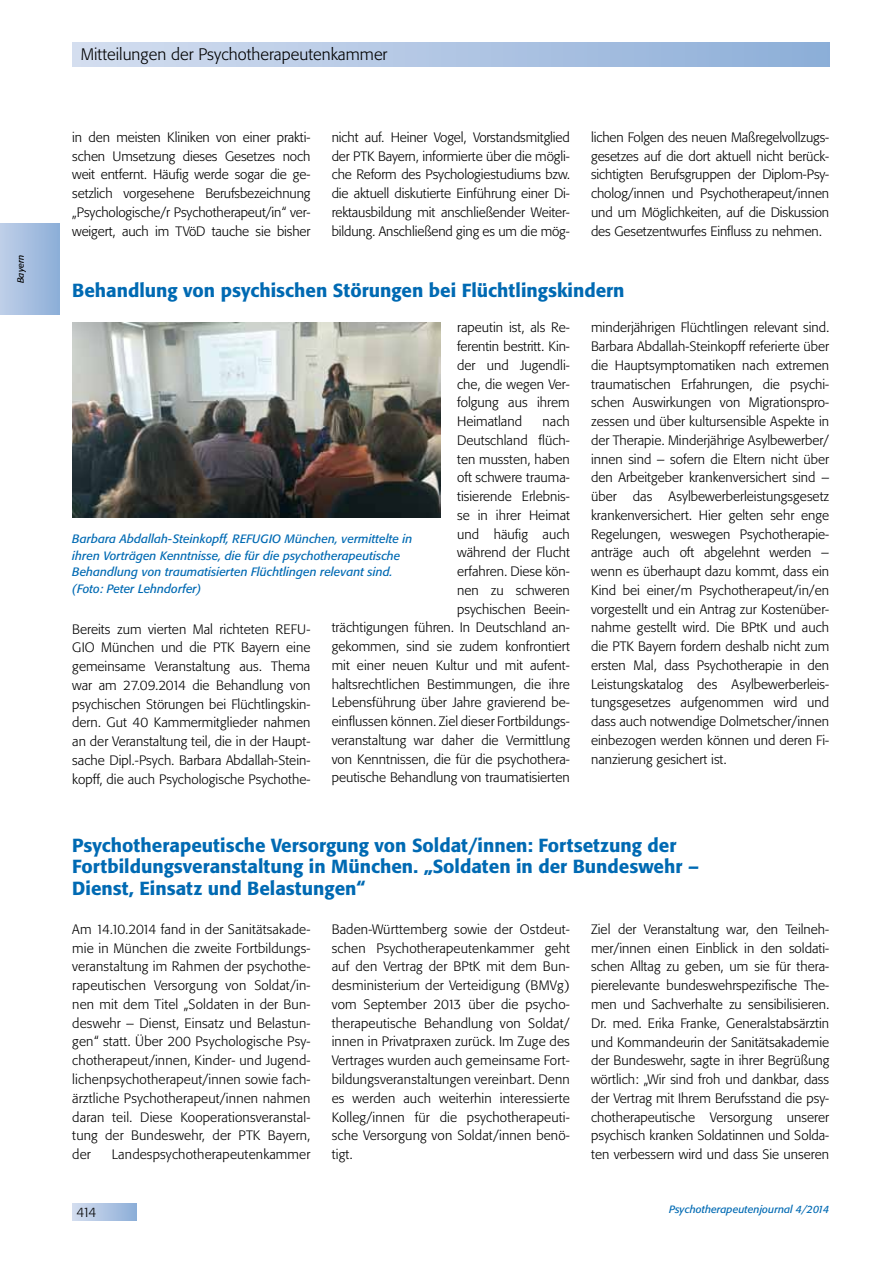
<style>
.page{position:relative;width:893px;height:1263px;background:#fff}
.page>*{position:absolute;margin:0;border:0;box-sizing:border-box;transform-origin:0 0}
.t1{font:500 18.75px/21.8px "Tn T Form BSK";color:#006ab3}
.t2{font:300 16.5px "Tn T Form BSK";color:#000}
.t3{font:300 13.5px/18.8px "Tn T Form BSK";color:#000;text-align:justify}
.t4{font:italic 12px/16.5px "Tn T Form BSK";color:#006ab3}
.t5{font:italic 10.5px "Tn T Form BSK";color:#006ab3}
.t6{font:italic 9px "Tn T Form BSK";color:#000}
</style>
<div class="page">
<div style="left:72px;top:43px;width:757px;height:24px;background:linear-gradient(to right,#d5def0,#8daed8)"></div>
<div style="left:72px;top:1203px;width:64px;height:17px;background:linear-gradient(to right,#d5def0,#8fafd8)"></div>
<div style="left:0;top:224px;width:60px;height:90px;background:linear-gradient(to right,#bfcfe8,#8dafd8)"></div>
<img style="left:72px;top:322px;width:368px;height:195px">
<p class="t6" style="left:15px;top:283px;width:30px;rotate:-90deg">Bayern</p>
<p class="t2" style="left:81px;top:44px;width:308px">Mitteilungen der Psychotherapeutenkammer</p>
<p class="t3" style="left:72px;top:128px;width:240px">in den meisten Kliniken von einer prakti&shy;schen Umsetzung dieses Gesetzes noch weit entfernt. Häufig werde sogar die ge&shy;setzlich vorgesehene Berufsbezeichnung „Psychologische/r Psychotherapeut/in“ ver&shy;weigert, auch im TVöD tauche sie bisher</p>
<p class="t3" style="left:332px;top:128px;width:240px">nicht auf. Heiner Vogel, Vorstandsmitglied der PTK Bayern, informierte über die mögli&shy;che Reform des Psychologiestudiums bzw. die aktuell diskutierte Einführung einer Di&shy;rektausbildung mit anschließender Weiter&shy;bildung. Anschließend ging es um die mög-</p>
<p class="t3" style="left:591px;top:128px;width:240px">lichen Folgen des neuen Maßregelvollzugs&shy;gesetzes auf die dort aktuell nicht berück&shy;sichtigten Berufsgruppen der Diplom-Psy&shy;cholog/innen und Psychotherapeut/innen und um Möglichkeiten, auf die Diskussion des Gesetzentwurfes Einfluss zu nehmen.</p>
<h1 class="t1" style="left:72px;top:279px;width:554px">Behandlung von psychischen Störungen bei Flüchtlingskindern</h1>
<p class="t3" style="left:457px;top:318px;width:114px">rapeutin ist, als Re&shy;ferentin bestritt. Kin&shy;der und Jugendli&shy;che, die wegen Ver&shy;folgung aus ihrem Heimatland</p>
<p class="t3" style="left:332px;top:412px;width:240px;text-align:right">nach<br>Deutschland flüch-<br>ten mussten, haben<br>oft schwere trauma-<br>tisierende Erlebnis-<br>se in ihrer Heimat<br>und häufig auch<br>während der Flucht<br>erfahren. Diese kön-<br>nen zu schweren<br>psychischen Beein-<br>trächtigungen führen. In Deutschland an&shy;gekommen, sind sie zudem konfrontiert mit einer neuen Kultur und mit aufent&shy;haltsrechtlichen Bestimmungen, die ihre<br>Lebensführung über Jahre gravierend be&shy;einflussen können. Ziel dieser Fortbildungs&shy;veranstaltung war daher die Vermittlung von Kenntnissen, die für die psychothera&shy;peutische Behandlung von traumatisierten</p>
<p class="t4" style="left:72px;top:531px;width:342px">Barbara Abdallah-Steinkopff, REFUGIO München, vermittelte in ihren Vorträgen Kenntnisse, die für die psychotherapeutische Behandlung von traumatisierten Flüchtlingen relevant sind. (Foto: Peter Lehndorfer)</p>
<p class="t3" style="left:72px;top:620px;width:240px">Bereits zum vierten Mal richteten REFU-GIO München und die PTK Bayern eine gemeinsame Veranstaltung aus. Thema war am 27.09.2014 die Behandlung von psychischen Störungen bei Flüchtlingskin&shy;dern. Gut 40 Kammermitglieder nahmen an der Veranstaltung teil, die in der Haupt&shy;sache Dipl.-Psych. Barbara Abdallah-Stein&shy;kopff, die auch Psychologische Psychothe-</p>
<p class="t3" style="left:591px;top:318px;width:240px">minderjährigen Flüchtlingen relevant sind.<br>Barbara Abdallah-Steinkopff referierte über die Hauptsymptomatiken nach extremen traumatischen Erfahrungen, die psychi&shy;schen Auswirkungen von Migrationspro&shy;zessen und über kultursensible Aspekte in der Therapie. Minderjährige Asylbewerber/ innen sind – sofern die Eltern nicht über den Arbeitgeber krankenversichert sind – über das Asylbewerberleistungsgesetz krankenversichert. Hier gelten sehr enge Regelungen, weswegen Psychotherapie&shy;anträge auch oft abgelehnt werden – wenn es überhaupt dazu kommt, dass ein Kind bei einer/m Psychotherapeut/in/en vorgestellt und ein Antrag zur Kostenüber&shy;nahme gestellt wird. Die BPtK und auch die PTK Bayern fordern deshalb nicht zum ersten Mal, dass Psychotherapie in den Leistungskatalog des Asylbewerberleis&shy;tungsgesetzes aufgenommen wird und dass auch notwendige Dolmetscher/innen einbezogen werden können und deren Fi&shy;nanzierung gesichert ist.</p>
<h1 class="t1" style="left:72px;top:834px;width:628px">Psychotherapeutische Versorgung von Soldat/innen: Fortsetzung der<br>Fortbildungsveranstaltung in München. „Soldaten in der Bundeswehr –<br>Dienst, Einsatz und Belastungen“</h1>
<p class="t3" style="left:72px;top:920px;width:240px">Am 14.10.2014 fand in der Sanitätsakade&shy;mie in München die zweite Fortbildungs&shy;veranstaltung im Rahmen der psychothe&shy;rapeutischen Versorgung von Soldat/in&shy;nen mit dem Titel „Soldaten in der Bun&shy;deswehr – Dienst, Einsatz und Belastun&shy;gen“ statt. Über 200 Psychologische Psy&shy;chotherapeut/innen, Kinder- und Jugend&shy;lichenpsychotherapeut/innen sowie fach&shy;ärztliche Psychotherapeut/innen nahmen daran teil. Diese Kooperationsveranstal&shy;tung der Bundeswehr, der PTK Bayern, der</p>
<p class="t3" style="left:332px;top:920px;width:240px">Baden-Württemberg sowie der Ostdeut&shy;schen Psychotherapeutenkammer geht auf den Vertrag der BPtK mit dem Bun&shy;desministerium der Verteidigung (BMVg) vom September 2013 über die psycho&shy;therapeutische Behandlung von Soldat/ innen in Privatpraxen zurück. Im Zuge des Vertrages wurden auch gemeinsame Fort&shy;bildungsveranstaltungen vereinbart. Denn es werden auch weiterhin interessierte Kolleg/innen für die psychotherapeuti&shy;sche Versorgung von Soldat/innen benö&shy;tigt.</p>
<p class="t3" style="left:591px;top:920px;width:240px">Ziel der Veranstaltung war, den Teilneh&shy;mer/innen einen Einblick in den soldati&shy;schen Alltag zu geben, um sie für thera&shy;pierelevante bundeswehrspezifische The&shy;men und Sachverhalte zu sensibilisieren.<br>Dr. med. Erika Franke, Generalstabsärztin und Kommandeurin der Sanitätsakademie der Bundeswehr, sagte in ihrer Begrüßung wörtlich: „Wir sind froh und dankbar, dass der Vertrag mit Ihrem Berufsstand die psy&shy;chotherapeutische Versorgung unserer psychisch kranken Soldatinnen und Solda&shy;ten verbessern wird und dass Sie unseren</p>
<p class="t3" style="left:112px;top:1145px;width:200px">Landespsychotherapeutenkammer</p>
<p class="t3" style="left:77px;top:1202px;width:21px">414</p>
<p class="t5" style="left:669px;top:1203px;width:162px">Psychotherapeutenjournal 4/2014</p>
</div>
